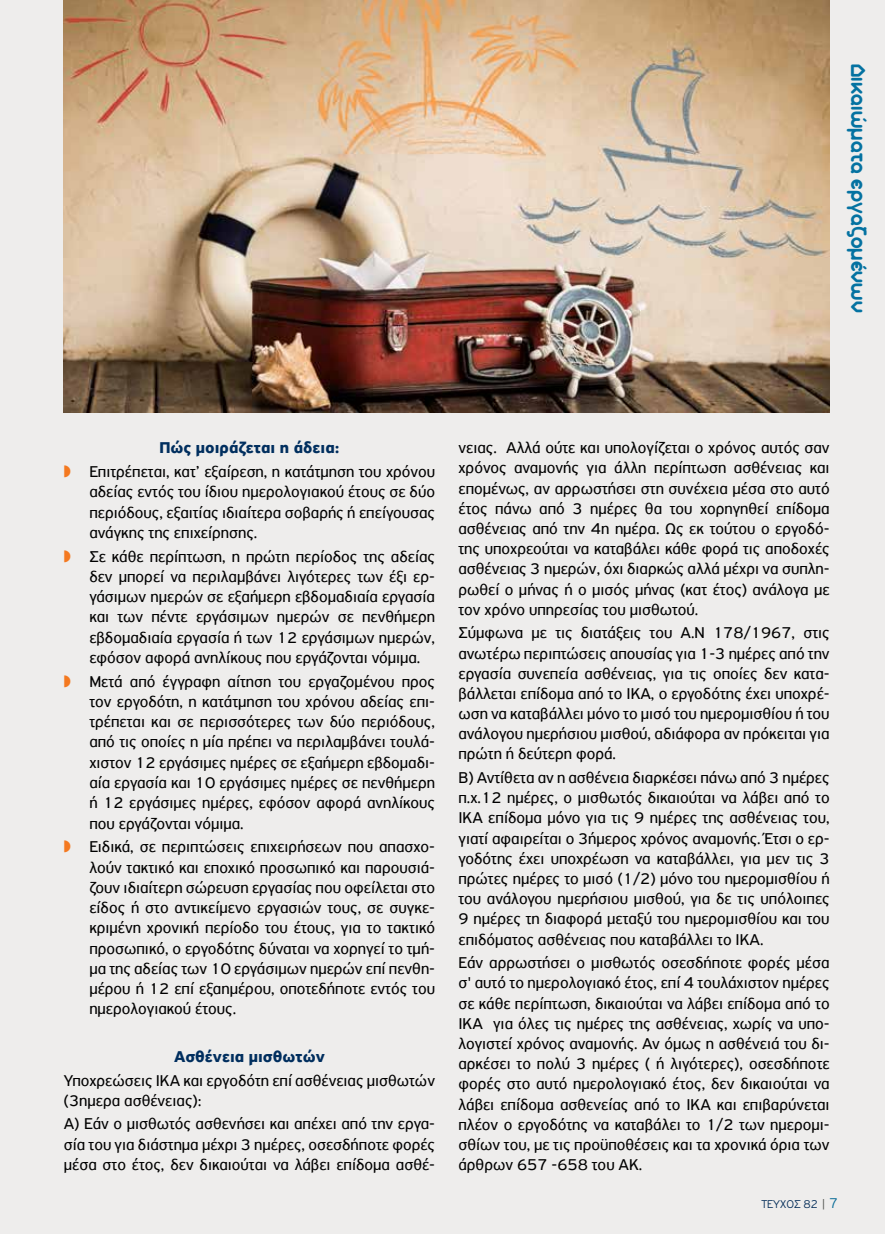
<style>
.page{position:relative;width:885px;height:1234px;background:#fff}
.page>*{position:absolute;margin:0;border:0;box-sizing:border-box;transform-origin:0 0}
.t1{font:22.05px "Aka Acid GR Soft Ice Cream";letter-spacing:.01em;color:#0472a1;scale:.95 1}
.t2{font:16.5px/20.2px "PF Highway Sans Pro";color:#000;text-align:justify}
.t3{font:700 16.5px "PF Highway Sans Pro";color:#002e5e}
.t4{font:300 12px "PF Highway Gothic";color:#002e5e}
.s1{color:#525451}
.s2{font-size:15px;color:#0472a1}
</style>
<div class="page">
<div style="left:0;top:0;width:884px;height:1233px;background:#eeedec"></div>
<img style="left:64px;top:0;width:765px;height:412px">
<h1 class="t1" style="left:869px;top:64px;width:263px;rotate:90deg">Δικαιώματα εργαζομένων</h1>
<p class="t3" style="left:159px;top:438px;width:181px">Πώς μοιράζεται η άδεια:</p>
<p class="t2" style="left:89px;top:461px;width:347px">Επιτρέπεται, κατ’ εξαίρεση, η κατάτμηση του χρόνου αδείας εντός του ίδιου ημερολογιακού έτους σε δύο περιόδους, εξαιτίας ιδιαίτερα σοβαρής ή επείγουσας ανάγκης της επιχείρησης.</p>
<p class="t2" style="left:89px;top:546px;width:347px">Σε κάθε περίπτωση, η πρώτη περίοδος της αδείας δεν μπορεί να περιλαμβάνει λιγότερες των έξι ερ&shy;γάσιμων ημερών σε εξαήμερη εβδομαδιαία εργασία και των πέντε εργάσιμων ημερών σε πενθήμερη εβδομαδιαία εργασία ή των 12 εργάσιμων ημερών, εφόσον αφορά ανηλίκους που εργάζονται νόμιμα.</p>
<p class="t2" style="left:89px;top:670px;width:347px">Μετά από έγγραφη αίτηση του εργαζομένου προς τον εργοδότη, η κατάτμηση του χρόνου αδείας επι&shy;τρέπεται και σε περισσότερες των δύο περιόδους, από τις οποίες η μία πρέπει να περιλαμβάνει τουλά&shy;χιστον 12 εργάσιμες ημέρες σε εξαήμερη εβδομαδι&shy;αία εργασία και 10 εργάσιμες ημέρες σε πενθήμερη ή 12 εργάσιμες ημέρες, εφόσον αφορά ανηλίκους που εργάζονται νόμιμα.</p>
<p class="t2" style="left:89px;top:836px;width:347px">Ειδικά, σε περιπτώσεις επιχειρήσεων που απασχο&shy;λούν τακτικό και εποχικό προσωπικό και παρουσιά&shy;ζουν ιδιαίτερη σώρευση εργασίας που οφείλεται στο είδος ή στο αντικείμενο εργασιών τους, σε συγκε&shy;κριμένη χρονική περίοδο του έτους, για το τακτικό προσωπικό, ο εργοδότης δύναται να χορηγεί το τμή&shy;μα της αδείας των 10 εργάσιμων ημερών επί πενθη&shy;μέρου ή 12 επί εξαημέρου, οποτεδήποτε εντός του ημερολογιακού έτους.</p>
<p class="t3" style="left:174px;top:1046px;width:152px">Ασθένεια μισθωτών</p>
<p class="t2" style="left:64px;top:1069px;width:372px">Υποχρεώσεις ΙΚΑ και εργοδότη επί ασθένειας μισθωτών (3ημερα ασθένειας):</p>
<p class="t2" style="left:64px;top:1113px;width:372px">Α) Εάν ο μισθωτός ασθενήσει και απέχει από την εργα&shy;σία του για διάστημα μέχρι 3 ημέρες, οσεσδήποτε φορές μέσα στο έτος, δεν δικαιούται να λάβει επίδομα ασθέ-</p>
<p class="t2" style="left:458px;top:437px;width:372px">νειας. Αλλά ούτε και υπολογίζεται ο χρόνος αυτός σαν χρόνος αναμονής για άλλη περίπτωση ασθένειας και επομένως, αν αρρωστήσει στη συνέχεια μέσα στο αυτό έτος πάνω από 3 ημέρες θα του χορηγηθεί επίδομα ασθένειας από την 4η ημέρα. Ως εκ τούτου ο εργοδό&shy;της υποχρεούται να καταβάλει κάθε φορά τις αποδοχές ασθένειας 3 ημερών, όχι διαρκώς αλλά μέχρι να συπλη&shy;ρωθεί ο μήνας ή ο μισός μήνας (κατ έτος) ανάλογα με τον χρόνο υπηρεσίας του μισθωτού.</p>
<p class="t2" style="left:458px;top:622px;width:372px">Σύμφωνα με τις διατάξεις του Α.Ν 178/1967, στις ανωτέρω περιπτώσεις απουσίας για 1-3 ημέρες από την εργασία συνεπεία ασθένειας, για τις οποίες δεν κατα&shy;βάλλεται επίδομα από το ΙΚΑ, ο εργοδότης έχει υποχρέ&shy;ωση να καταβάλλει μόνο το μισό του ημερομισθίου ή του ανάλογου ημερήσιου μισθού, αδιάφορα αν πρόκειται για πρώτη ή δεύτερη φορά.</p>
<p class="t2" style="left:458px;top:767px;width:372px">Β) Αντίθετα αν η ασθένεια διαρκέσει πάνω από 3 ημέρες π.χ.12 ημέρες, ο μισθωτός δικαιούται να λάβει από το ΙΚΑ επίδομα μόνο για τις 9 ημέρες της ασθένειας του, γιατί αφαιρείται ο 3ήμερος χρόνος αναμονής. Έτσι ο ερ&shy;γοδότης έχει υποχρέωση να καταβάλλει, για μεν τις 3 πρώτες ημέρες το μισό (1/2) μόνο του ημερομισθίου ή του ανάλογου ημερήσιου μισθού, για δε τις υπόλοιπες 9 ημέρες τη διαφορά μεταξύ του ημερομισθίου και του επιδόματος ασθένειας που καταβάλλει το ΙΚΑ.</p>
<p class="t2" style="left:458px;top:952px;width:372px">Εάν αρρωστήσει ο μισθωτός οσεσδήποτε φορές μέσα σ' αυτό το ημερολογιακό έτος, επί 4 τουλάχιστον ημέρες σε κάθε περίπτωση, δικαιούται να λάβει επίδομα από το ΙΚΑ για όλες τις ημέρες της ασθένειας, χωρίς να υπο&shy;λογιστεί χρόνος αναμονής. Αν όμως η ασθένειά του δι&shy;αρκέσει το πολύ 3 ημέρες ( ή λιγότερες), οσεσδήποτε φορές στο αυτό ημερολογιακό έτος, δεν δικαιούται να λάβει επίδομα ασθενείας από το ΙΚΑ και επιβαρύνεται πλέον ο εργοδότης να καταβάλει το 1/2 των ημερομι&shy;σθίων του, με τις προϋποθέσεις και τα χρονικά όρια των άρθρων 657 -658 του ΑΚ.</p>
<p class="t4" style="left:761px;top:1197px;width:78px">ΤΕΥΧΟΣ 82 <span class="s1">|</span> <span class="s2">7</span></p>
</div>
